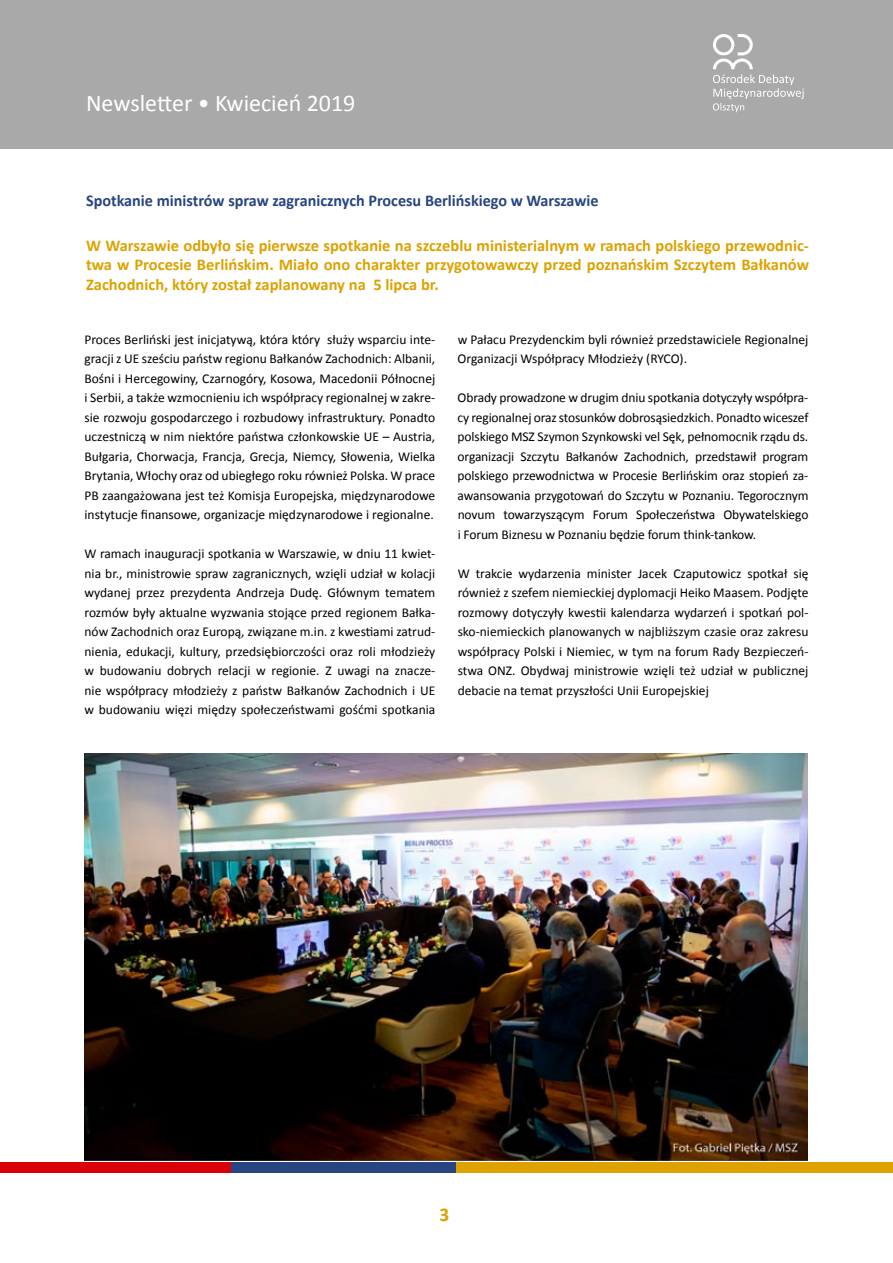
<style>
.page{position:relative;width:893px;height:1263px;background:#fff}
.page>*{position:absolute;margin:0;border:0;box-sizing:border-box;transform-origin:0 0}
.t1{font:24px "Calibri";color:#fff}
.t2{font:700 19.5px "Calibri";color:#dda200}
.t3{font:700 16.5px/19.5px "Calibri";color:#dda200;text-align:justify}
.t4{font:700 16.5px "Calibri";color:#274581}
.t5{font:13.5px/19.5px "Calibri";color:#000;text-align:justify}
</style>
<div class="page">
<div style="left:0;top:0;width:893px;height:149px;background:#a9a9aa"></div>
<svg style="left:713px;top:34px;width:91px;height:78px"></svg>
<div style="left:456px;top:1162px;width:437px;height:11px;background:#dda200"></div>
<div style="left:231px;top:1162px;width:225px;height:11px;background:#274581"></div>
<div style="left:0;top:1162px;width:231px;height:11px;background:#da0009"></div>
<img style="left:85px;top:753px;width:723px;height:408px">
<h1 class="t1" style="left:86px;top:88px;width:271px">Newsletter • Kwiecień 2019</h1>
<p class="t4" style="left:86px;top:190px;width:514px">Spotkanie ministrów spraw zagranicznych Procesu Berlińskiego w Warszawie</p>
<p class="t3" style="left:86px;top:235px;width:724px">W Warszawie odbyło się pierwsze spotkanie na szczeblu ministerialnym w ramach polskiego przewodnic&shy;twa w Procesie Berlińskim. Miało ono charakter przygotowawczy przed poznańskim Szczytem Bałkanów Zachodnich, który został zaplanowany na 5 lipca br.</p>
<p class="t5" style="left:85px;top:329px;width:353px">Proces Berliński jest inicjatywą, która który służy wsparciu inte&shy;gracji z UE sześciu państw regionu Bałkanów Zachodnich: Albanii, Bośni i H ercegowiny, Czarnogóry, Kosowa, M acedonii Północnej i Serbii, a także wzmocnieniu ich współpracy regionalnej w zakre&shy;sie rozwoju gospodarczego i rozbudowy infrastruktury. Ponadto uczestniczą w nim niektóre państwa członkowskie UE – Austria, Bułgaria, Chorwacja, Francja, Grecja, Niemcy, Słowenia, Wielka Brytania, Włochy oraz od ubiegłego roku również Polska. W prace PB zaangażowana jest też Komisja Europejska, międzynarodowe instytucje finansowe, organizacje międzynarodowe i regionalne.</p>
<p class="t5" style="left:85px;top:543px;width:352px;text-align:left">W ramach inauguracji spotkania w Warszawie, w dniu 11 kwiet&shy;nia br., ministrowie spraw zagranicznych, wzięli udział w kolacji wydanej przez prezydenta Andrzeja Dudę. Głównym tematem rozmów były aktualne wyzwania stojące przed regionem Bałka&shy;nów Zachodnich oraz Europą, związane m.in. z kwestiami zatrud&shy;nienia, edukacji, kultury, przedsiębiorczości oraz roli młodzieży w budowaniu dobrych relacji w regionie. Z uwagi na znacze&shy;nie współpracy młodzieży z państw Bałkanów Zachodnich i UE w budowaniu więzi między społeczeństwami gośćmi spotkania</p>
<p class="t5" style="left:458px;top:329px;width:353px">w Pałacu Prezydenckim byli również przedstawiciele Regionalnej<br>Organizacji Współpracy Młodzieży (RYCO</p>
<p class="t5" style="left:680px;top:348px;width:9px">).</p>
<p class="t5" style="left:458px;top:387px;width:352px">Obrady prowadzone w drugim dniu spotkania dotyczyły współpra&shy;cy regionalnej oraz stosunków dobrosąsiedzkich. Ponadto wiceszef polskiego MSZ Szymon Szynkowski vel Sęk, pełnomocnik rządu ds. organizacji Szczytu Bałkanów Zachodnich, przedstawił program polskiego przewodnictwa w Procesie Berlińskim oraz stopień za&shy;awansowania przygotowań do Szczytu w Poznaniu. Tegorocznym novum towarzyszącym Forum Społeczeństwa Obywatelskiego i Forum Biznesu w Poznaniu będzie forum think-tankow.</p>
<p class="t5" style="left:458px;top:563px;width:353px">W trakcie wydarzenia minister Jacek Czaputowicz spotkał się również z szefem niemieckiej dyplomacji Heiko Maasem. Podjęte rozmowy dotyczyły kwestii kalendarza wydarzeń i spotkań pol&shy;sko-niemieckich planowanych w najbliższym czasie oraz zakresu współpracy Polski i Niemiec, w tym na forum Rady Bezpieczeń&shy;stwa ONZ. Obydwaj ministrowie wzięli też udział w publicznej debacie na temat przyszłości U nii Europejskiej</p>
<h2 class="t2" style="left:439px;top:1203px;width:11px">3</h2>
</div>
